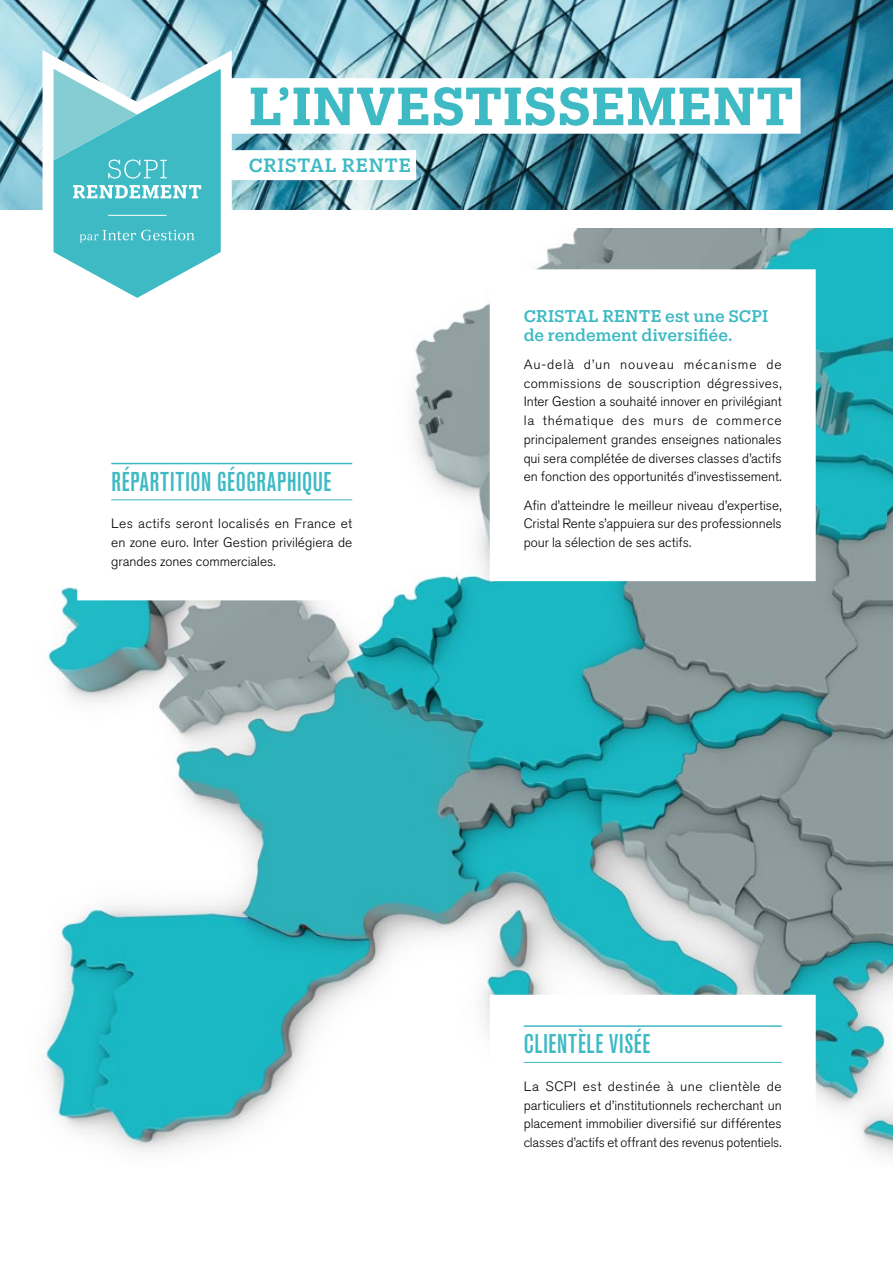
<style>
.page{position:relative;width:893px;height:1263px;background:#fff}
.page>*{position:absolute;margin:0;border:0;box-sizing:border-box;transform-origin:0 0}
.t1{font:600 52.5px "Produkt Web";letter-spacing:.01em;color:#3dbac4}
.t2{font:500 condensed 27px "Akzidenz Grotesk Pro";letter-spacing:.025em;color:#3dbac4}
.t3{font:500 18.75px "Produkt Web";letter-spacing:.035em;color:#3dbac4}
.t4{font:500 16.5px/18.8px "Produkt Web";color:#3dbac4}
.t5{font:300 13.5px/18.8px "Akzidenz Grotesk Pro";color:#000;text-align:justify}
</style>
<div class="page">
<img style="left:0;top:0;width:893px;height:210px">
<img style="left:42px;top:228px;width:851px;height:928px">
<div style="left:227px;top:78px;width:573px;height:56px;background:#fff"></div>
<svg style="left:43px;top:50px;width:189px;height:260px"></svg>
<svg style="left:48px;top:59px;width:178px;height:245px"></svg>
<div style="left:227px;top:150px;width:189px;height:30px;background:#fff"></div>
<svg style="left:60px;top:410px;width:343px;height:207px"></svg>
<hr style="left:111px;top:499px;width:241px;height:1px;background:#3dbac4">
<hr style="left:111px;top:463px;width:241px;height:1px;background:#3dbac4">
<svg style="left:473px;top:252px;width:360px;height:346px"></svg>
<svg style="left:473px;top:978px;width:360px;height:178px"></svg>
<hr style="left:524px;top:1062px;width:258px;height:1px;background:#3dbac4">
<hr style="left:524px;top:1025px;width:258px;height:2px;background:#3dbac4">
<h1 class="t1" style="left:249px;top:69px;width:547px">L’INVESTISSEMENT</h1>
<h3 class="t3" style="left:249px;top:152px;width:164px">CRISTAL RENTE</h3>
<h2 class="t2" style="left:111px;top:464px;width:221px">RÉPARTITION GÉOGRAPHIQUE</h2>
<p class="t5" style="left:111px;top:514px;width:242px">Les actifs seront localisés en France et en zone euro. Inter Gestion privilégiera de grandes zones commerciales.</p>
<p class="t4" style="left:524px;top:306px;width:246px">CRISTAL RENTE est une SCPI de rendement diversifiée.</p>
<p class="t5" style="left:524px;top:355px;width:259px">Au-delà d’un nouveau mécanisme de commissions de souscription dégressives, Inter Gestion a souhaité innover en privilégiant la thématique des murs de commerce principalement grandes enseignes nationales qui sera complétée de diverses classes d’actifs en fonction des opportunités d’investissement.</p>
<p class="t5" style="left:524px;top:495px;width:259px">Afin d’atteindre le meilleur niveau d’expertise, Cristal Rente s’appuiera sur des professionnels pour la sélection de ses actifs.</p>
<h2 class="t2" style="left:524px;top:1026px;width:128px">CLIENTÈLE VISÉE</h2>
<p class="t5" style="left:524px;top:1077px;width:260px">La SCPI est destinée à une clientèle de particuliers et d’institutionnels recherchant un placement immobilier diversifié sur différentes classes d’actifs et offrant des revenus potentiels.</p>
</div>
